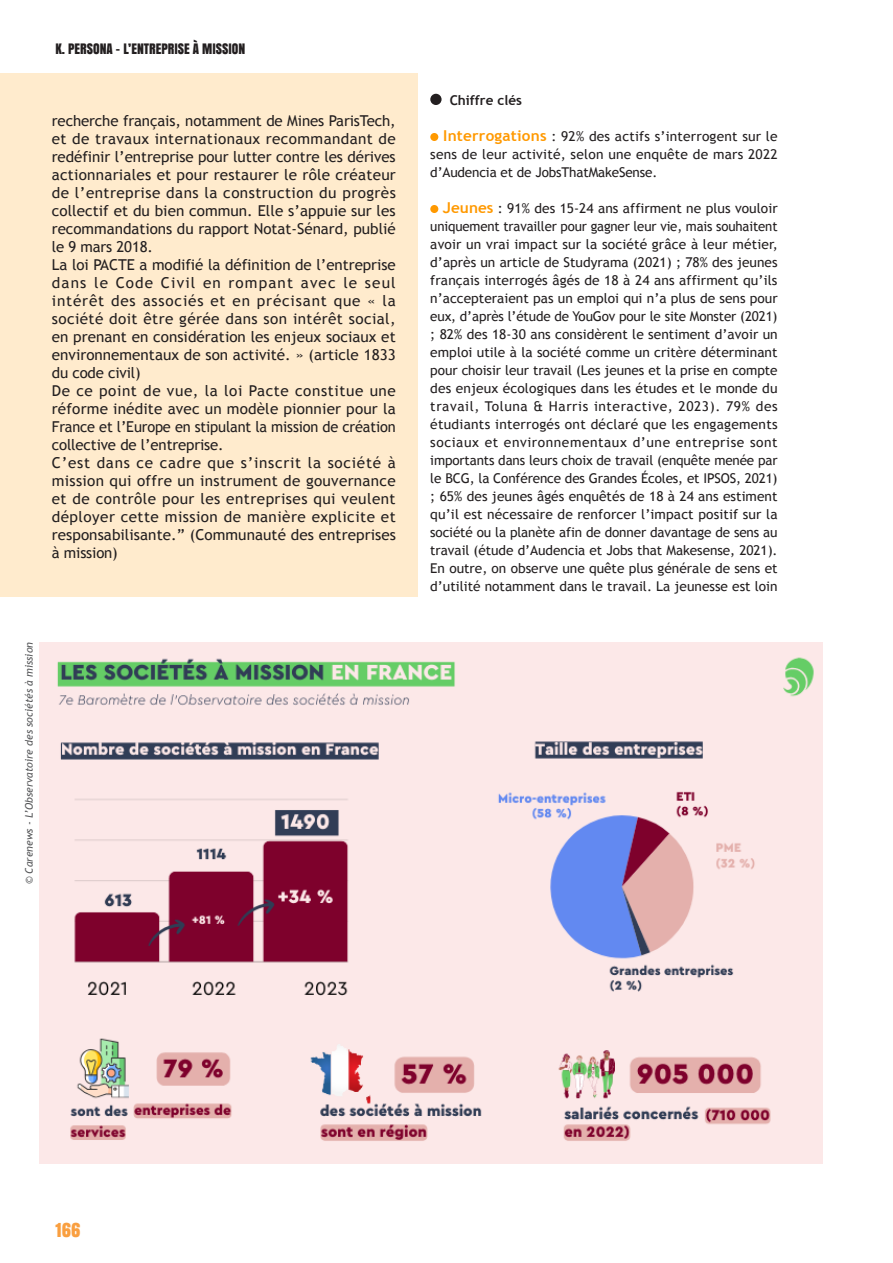
<style>
.page{position:relative;width:893px;height:1263px;background:#fff}
.page>*{position:absolute;margin:0;border:0;box-sizing:border-box;transform-origin:0 0}
.t1{font:18px "Anton";color:#f99f40}
.texte_de_labeur{font:15px/18px "Trebuchet MS";color:#231f20;text-align:justify}
.texte_de_labeur-2{font:13.5px/18px "Trebuchet MS";color:#231f20;text-align:justify}
.t2{font:13.5px "Anton";color:#231f20}
.texte_de_labeur-3{font:700 13.5px "Trebuchet MS";color:#231f20}
.légende{font:italic 10.5px "Trebuchet MS";color:#57585a}
.s1{font-weight:700;font-size:15px;color:#f90}
</style>
<div class="page">
<div style="left:0;top:74px;width:418px;height:523px;background:#ffebcd"></div>
<img style="left:40px;top:642px;width:782px;height:522px">
<div style="left:430px;top:94px;width:12px;height:11px;background:#231f20;border-radius:50%"></div>
<div style="left:430px;top:133px;width:8px;height:8px;background:#f90;border-radius:50%"></div>
<div style="left:430px;top:205px;width:8px;height:8px;background:#f90;border-radius:50%"></div>
<p class="t2" style="left:55px;top:38px;width:191px">K. PERSONA – L’ENTREPRISE À MISSION</p>
<p class="texte_de_labeur" style="left:52px;top:112px;width:346px">recherche français, notamment de Mines ParisTech, et de travaux internationaux recommandant de redéfinir l’entreprise pour lutter contre les dérives actionnariales et pour restaurer le rôle créateur de l’entreprise dans la construction du progrès collectif et du bien commun. Elle s’appuie sur les recommandations du rapport Notat-Sénard, publié le 9 mars 2018.</p>
<p class="texte_de_labeur" style="left:52px;top:256px;width:345px">La loi PACTE a modifié la définition de l’entreprise dans le Code Civil en rompant avec le seul intérêt des associés et en précisant que « la société doit être gérée dans son intérêt social, en prenant en considération les enjeux sociaux et environnementaux de son activité. » (article 1833 du code civil)</p>
<p class="texte_de_labeur" style="left:52px;top:382px;width:346px">De ce point de vue, la loi Pacte constitue une réforme inédite avec un modèle pionnier pour la France et l’Europe en stipulant la mission de création collective de l’entreprise.</p>
<p class="texte_de_labeur" style="left:52px;top:454px;width:346px">C’est dans ce cadre que s’inscrit la société à mission qui offre un instrument de gouvernance et de contrôle pour les entreprises qui veulent déployer cette mission de manière explicite et responsabilisante.” (Communauté des entreprises à mission)</p>
<p class="légende" style="left:23px;top:884px;width:244px;rotate:-90deg">© Carenews - L’Observatoire des sociétés à mission</p>
<p class="texte_de_labeur-3" style="left:450px;top:92px;width:74px">Chiffre clés</p>
<p class="texte_de_labeur-2" style="left:430px;top:127px;width:349px;text-indent:13px"><span class="s1">Interrogations</span> : 92% des actifs s’interrogent sur le sens de leur activité, selon une enquête de mars 2022 d’Audencia et de JobsThatMakeSense.</p>
<p class="texte_de_labeur-2" style="left:430px;top:199px;width:349px;text-indent:13px"><span class="s1">Jeunes</span> : 91% des 15-24 ans affirment ne plus vouloir uniquement travailler pour gagner leur vie, mais souhaitent avoir un vrai impact sur la société grâce à leur métier, d’après un article de Studyrama (2021) ; 78% des jeunes français interrogés âgés de 18 à 24 ans affirment qu’ils n’accepteraient pas un emploi qui n’a plus de sens pour eux, d’après l’étude de YouGov pour le site Monster (2021) ; 82% des 18-30 ans considèrent le sentiment d’avoir un emploi utile à la société comme un critère déterminant pour choisir leur travail (Les jeunes et la prise en compte des enjeux écologiques dans les études et le monde du travail, Toluna &amp; Harris interactive, 2023). 79% des étudiants interrogés ont déclaré que les engagements sociaux et environnementaux d’une entreprise sont importants dans leurs choix de travail (enquête menée par le BCG, la Conférence des Grandes Écoles, et IPSOS, 2021) ; 65% des jeunes âgés enquêtés de 18 à 24 ans estiment qu’il est nécessaire de renforcer l’impact positif sur la société ou la planète afin de donner davantage de sens au travail (étude d’Audencia et Jobs that Makesense, 2021).<br>En outre, on observe une quête plus générale de sens et d’utilité notamment dans le travail. La jeunesse est loin</p>
<h1 class="t1" style="left:55px;top:1216px;width:27px">166</h1>
</div>
